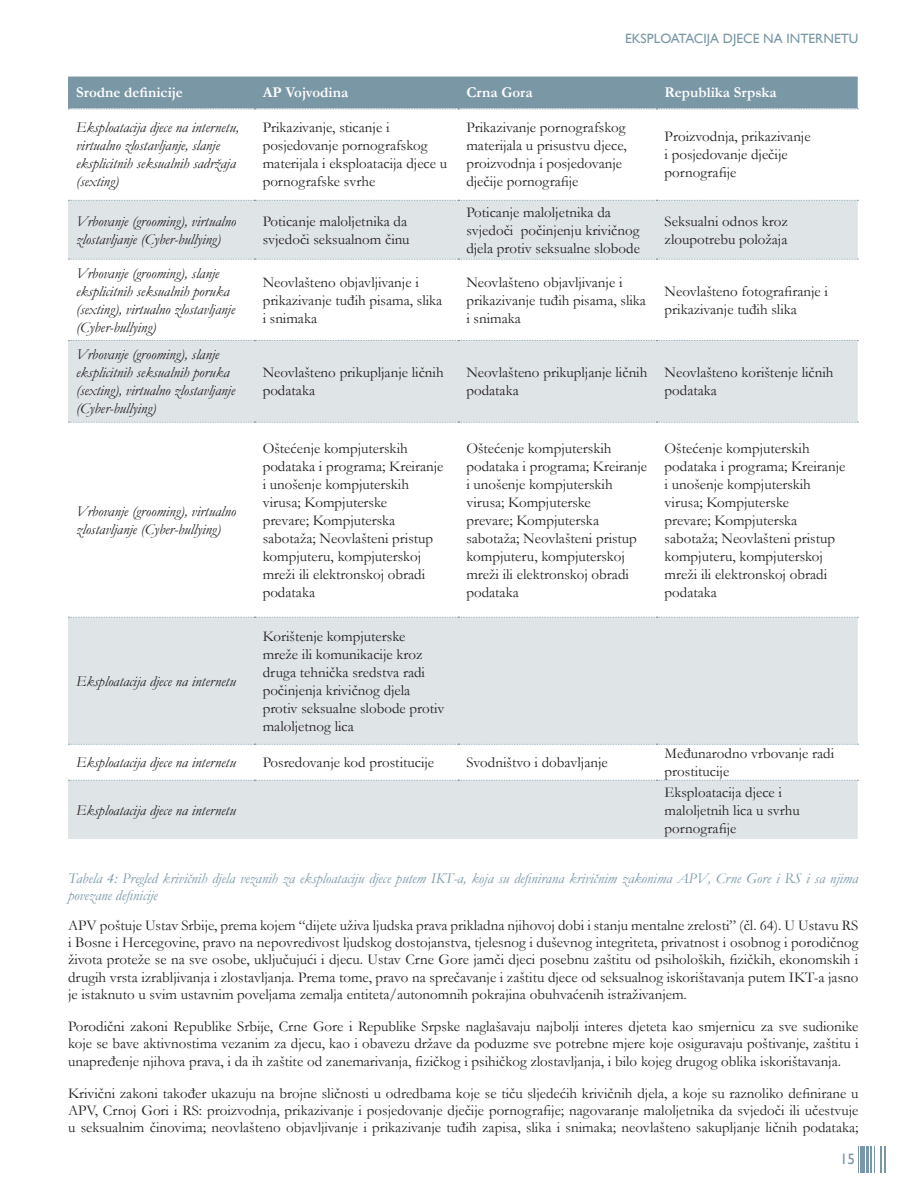
<style>
.page{position:relative;width:918px;height:1188px;background:#fff}
.page>*{position:absolute;margin:0;border:0;box-sizing:border-box;transform-origin:0 0}
.t1{font:15px/18px "Garamond";color:#231f20}
.t2{font:italic 15px/18px "Garamond";color:#231f20}
.t3{font:italic 15px/17.2px "Garamond";color:#7a97a5}
.t4{font:700 15px "Garamond";color:#fff}
.t5{font:15px "Gill Sans";color:#7a97a5}
.t6{font:13.5px "Gill Sans";color:#7a97a5}
</style>
<div class="page">
<svg style="left:858px;top:1146px;width:1px;height:27px"></svg>
<div style="left:860px;top:1146px;width:5px;height:27px;background:#7a97a5"></div>
<hr style="left:866px;top:1146px;width:3px;height:27px;background:#7a97a5">
<svg style="left:870px;top:1146px;width:5px;height:27px"></svg>
<hr style="left:880px;top:1146px;width:2px;height:27px;background:#7a97a5">
<svg style="left:884px;top:1146px;width:2px;height:27px"></svg>
<svg style="left:68px;top:201px;width:790px;height:638px;fill:#dfe4e7"></svg>
<div style="left:68px;top:77px;width:790px;height:33px;background:#7a97a5"></div>
<svg style="left:68px;top:200px;width:790px;height:1px"></svg>
<svg style="left:68px;top:259px;width:790px;height:1px"></svg>
<svg style="left:68px;top:340px;width:790px;height:1px"></svg>
<svg style="left:68px;top:422px;width:790px;height:1px"></svg>
<svg style="left:68px;top:617px;width:790px;height:1px"></svg>
<svg style="left:68px;top:744px;width:790px;height:1px"></svg>
<svg style="left:68px;top:780px;width:790px;height:1px"></svg>
<p class="t6" style="left:625px;top:31px;width:235px">EKSPLOATACIJA DJECE NA INTERNETU</p>
<p class="t4" style="left:76px;top:82px;width:108px">Srodne definicije</p>
<p class="t4" style="left:263px;top:82px;width:87px">AP Vojvodina</p>
<p class="t4" style="left:466px;top:82px;width:68px">Crna Gora</p>
<p class="t4" style="left:665px;top:82px;width:114px">Republika Srpska</p>
<p class="t2" style="left:76px;top:118px;width:164px">Eksploatacija djece na internetu, virtualno zlostavljanje, slanje eksplicitnih seksualnih sadržaja (sexting)</p>
<p class="t1" style="left:263px;top:118px;width:186px">Prikazivanje, sticanje i posjedovanje pornografskog materijala i eksploatacija djece u pornografske svrhe</p>
<p class="t1" style="left:466px;top:118px;width:162px">Prikazivanje pornografskog materijala u prisustvu djece, proizvodnja i posjedovanje dječije pornografije</p>
<p class="t1" style="left:665px;top:127px;width:148px">Proizvodnja, prikazivanje i posjedovanje dječije pornografije</p>
<p class="t2" style="left:76px;top:212px;width:162px">Vrbovanje (grooming), virtualno zlostavljanje (Cyber-bullying)</p>
<p class="t1" style="left:263px;top:212px;width:148px">Poticanje maloljetnika da svjedoči seksualnom činu</p>
<p class="t1" style="left:466px;top:203px;width:175px">Poticanje maloljetnika da svjedoči počinjenju krivičnog djela protiv seksualne slobode</p>
<p class="t1" style="left:665px;top:212px;width:125px">Seksualni odnos kroz zloupotrebu položaja</p>
<p class="t2" style="left:76px;top:264px;width:160px">Vrbovanje (grooming), slanje eksplicitnih seksualnih poruka (sexting), virtualno zlostavljanje (Cyber-bullying)</p>
<p class="t1" style="left:263px;top:273px;width:181px">Neovlašteno objavljivanje i prikazivanje tuđih pisama, slika i snimaka</p>
<p class="t1" style="left:466px;top:273px;width:181px">Neovlašteno objavljivanje i prikazivanje tuđih pisama, slika i snimaka</p>
<p class="t1" style="left:665px;top:282px;width:165px">Neovlašteno fotografiranje i prikazivanje tuđih slika</p>
<p class="t2" style="left:76px;top:345px;width:160px">Vrbovanje (grooming), slanje eksplicitnih seksualnih poruka (sexting), virtualno zlostavljanje (Cyber-bullying)</p>
<p class="t1" style="left:263px;top:363px;width:183px">Neovlašteno prikupljanje ličnih podataka</p>
<p class="t1" style="left:466px;top:363px;width:183px">Neovlašteno prikupljanje ličnih podataka</p>
<p class="t1" style="left:665px;top:363px;width:170px">Neovlašteno korištenje ličnih podataka</p>
<p class="t2" style="left:76px;top:501px;width:162px">Vrbovanje (grooming), virtualno zlostavljanje (Cyber-bullying)</p>
<p class="t2" style="left:76px;top:672px;width:161px">Eksploatacija djece na internetu</p>
<p class="t1" style="left:263px;top:438px;width:182px">Oštećenje kompjuterskih podataka i programa; Kreiranje i unošenje kompjuterskih virusa; Kompjuterske<br>prevare; Kompjuterska sabotaža; Neovlašteni pristup kompjuteru, kompjuterskoj mreži ili elektronskoj obradi podataka</p>
<p class="t1" style="left:466px;top:438px;width:182px">Oštećenje kompjuterskih podataka i programa; Kreiranje i unošenje kompjuterskih virusa; Kompjuterske<br>prevare; Kompjuterska sabotaža; Neovlašteni pristup kompjuteru, kompjuterskoj mreži ili elektronskoj obradi podataka</p>
<p class="t1" style="left:665px;top:438px;width:182px">Oštećenje kompjuterskih podataka i programa; Kreiranje i unošenje kompjuterskih virusa; Kompjuterske<br>prevare; Kompjuterska sabotaža; Neovlašteni pristup kompjuteru, kompjuterskoj mreži ili elektronskoj obradi podataka</p>
<p class="t1" style="left:263px;top:627px;width:183px">Korištenje kompjuterske mreže ili komunikacije kroz druga tehnička sredstva radi počinjenja krivičnog djela protiv seksualne slobode protiv maloljetnog lica</p>
<p class="t2" style="left:76px;top:753px;width:161px">Eksploatacija djece na internetu</p>
<p class="t1" style="left:263px;top:753px;width:173px">Posredovanje kod prostitucije</p>
<p class="t1" style="left:466px;top:753px;width:143px">Svodništvo i dobavljanje</p>
<p class="t1" style="left:665px;top:744px;width:171px">Međunarodno vrbovanje radi prostitucije</p>
<p class="t2" style="left:76px;top:801px;width:161px">Eksploatacija djece na internetu</p>
<p class="t1" style="left:665px;top:783px;width:137px">Eksploatacija djece i maloljetnih lica u svrhu pornografije</p>
<p class="t3" style="left:68px;top:869px;width:792px">Tabela 4: Pregled krivičnih djela vezanih za eksploataciju djece putem IKT-a, koja su definirana krivičnim zakonima APV, Crne Gore i RS i sa njima povezane definicije</p>
<p class="t1" style="left:68px;top:916px;width:792px;line-height:17.2px;text-align:justify">APV poštuje Ustav Srbije, prema kojem “dijete uživa ljudska prava prikladna njihovoj dobi i stanju mentalne zrelosti” (čl. 64). U Ustavu RS i Bosne i Hercegovine, pravo na nepovredivost ljudskog dostojanstva, tjelesnog i duševnog integriteta, privatnost i osobnog i porodičnog života proteže se na sve osobe, uključujući i djecu. Ustav Crne Gore jamči djeci posebnu zaštitu od psiholoških, fizičkih, ekonomskih i drugih vrsta izrabljivanja i zlostavljanja. Prema tome, pravo na sprečavanje i zaštitu djece od seksualnog iskorištavanja putem IKT-a jasno je istaknuto u svim ustavnim poveljama zemalja entiteta/autonomnih pokrajina obuhvaćenih istraživanjem.</p>
<p class="t1" style="left:68px;top:1017px;width:792px;line-height:17.2px;text-align:justify">Porodični zakoni Republike Srbije, Crne Gore i Republike Srpske naglašavaju najbolji interes djeteta kao smjernicu za sve sudionike koje se bave aktivnostima vezanim za djecu, kao i obavezu države da poduzme sve potrebne mjere koje osiguravaju poštivanje, zaštitu i unapređenje njihova prava, i da ih zaštite od zanemarivanja, fizičkog i psihičkog zlostavljanja, i bilo kojeg drugog oblika iskorištavanja.</p>
<p class="t1" style="left:68px;top:1084px;width:792px;line-height:17.2px;text-align:justify">Krivični zakoni također ukazuju na brojne sličnosti u odredbama koje se tiču sljedećih krivičnih djela, a koje su raznoliko definirane u APV, Crnoj Gori i RS: proizvodnja, prikazivanje i posjedovanje dječije pornografije; nagovaranje maloljetnika da svjedoči ili učestvuje u seksualnim činovima; neovlašteno objavljivanje i prikazivanje tuđih zapisa, slika i snimaka; neovlašteno sakupljanje ličnih podataka;</p>
<p class="t5" style="left:840px;top:1151px;width:16px">15</p>
</div>
